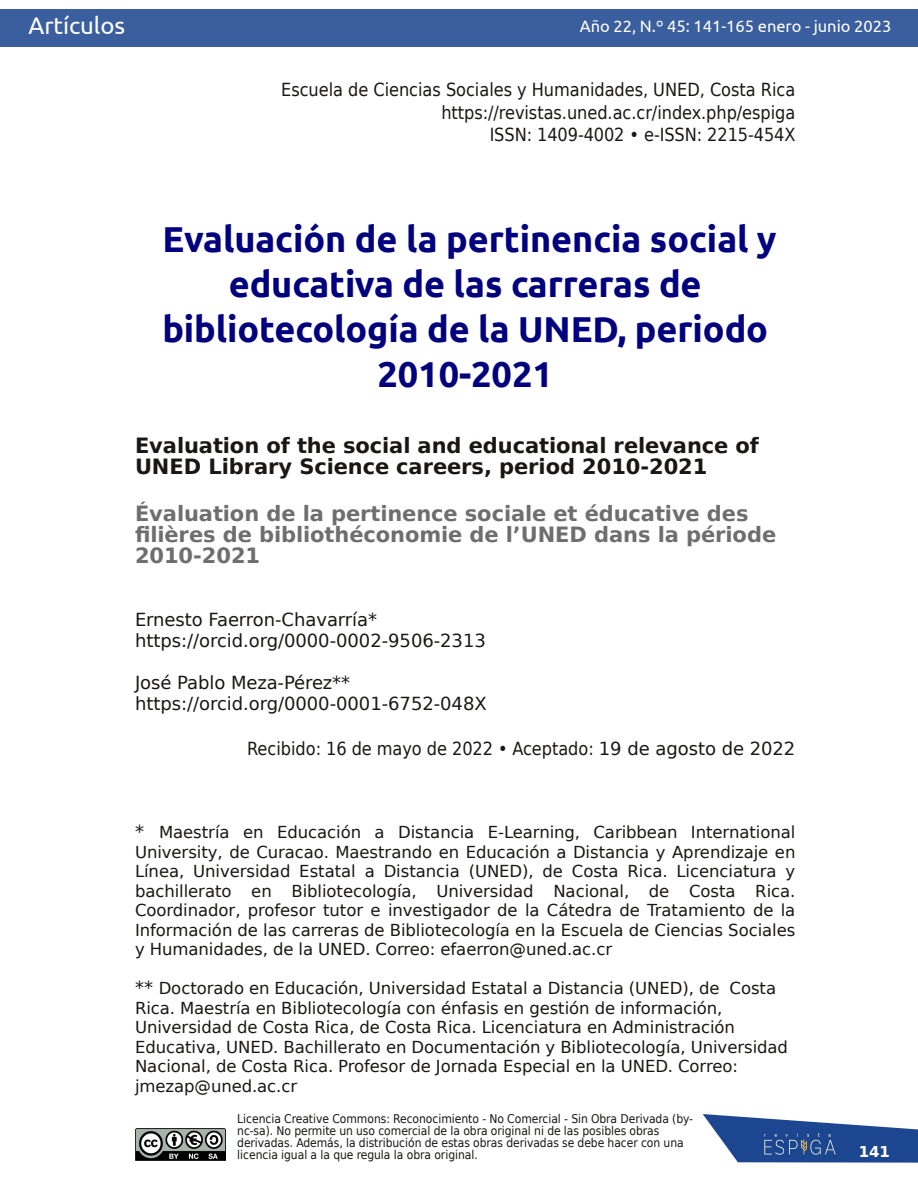
<style>
.page{position:relative;width:918px;height:1188px;background:#fff}
.page>*{position:absolute;margin:0;border:0;box-sizing:border-box;transform-origin:0 0}
.t1{font:700 36px/45px "Ubuntu";letter-spacing:-.005em;color:#010180;text-align:center}
.t2{font:24px "Ubuntu";letter-spacing:-.005em;color:#fff}
.t3{font:700 21px/21.3px "DejaVu Sans";letter-spacing:-.005em;color:#6f6e6e}
.t4{font:700 21px/21px "DejaVu Sans";letter-spacing:-.005em;color:#181715}
.t5{font:18px/22.5px "DejaVu Sans Condensed";letter-spacing:-.005em;color:#181715;text-align:right}
.t6{font:18px/21px "DejaVu Sans";letter-spacing:-.005em;color:#181715}
.t7{font:16.5px/19.5px "DejaVu Sans";letter-spacing:-.005em;color:#181715;text-align:justify}
.t8{font:16.5px "Ubuntu";color:#fff}
.t9{font:700 15px "DejaVu Sans";color:#fff}
.t10{font:12px/12px "DejaVu Sans Condensed";letter-spacing:-.005em;color:#181715}
.s1{font-family:"DejaVu Sans"}
.s2{font-size:18px}
</style>
<div class="page">
<svg style="left:703px;top:1114px;width:215px;height:49px"></svg>
<img style="left:741px;top:1129px;width:118px;height:31px">
<div style="left:0;top:9px;width:918px;height:38px;background:#3a5e9e"></div>
<img style="left:135px;top:1129px;width:90px;height:31px">
<h2 class="t2" style="left:28px;top:12px;width:98px">Artículos</h2>
<p class="t8" style="left:580px;top:16px;width:313px">Año 22, N.º 45: 141-165 enero - junio 2023</p>
<p class="t5" style="left:281px;top:79px;width:516px">Escuela de Ciencias Sociales y Humanidades, UNED, Costa Rica https://revistas.uned.ac.cr/index.php/espiga<br>ISSN: 1409-4002 • e-ISSN: 2215-454X</p>
<h1 class="t1" style="left:162px;top:216px;width:616px">Evaluación de la pertinencia social y educativa de las carreras de bibliotecología de la UNED, periodo<br>2010-2021</h1>
<p class="t4" style="left:135px;top:435px;width:625px">Evaluation of the social and educational relevance of<br>UNED Library Science careers, period 2010-2021</p>
<p class="t3" style="left:135px;top:503px;width:643px">Évaluation de la pertinence sociale et éducative des filières de bibliothéconomie de l’UNED dans la période<br>2010-2021</p>
<p class="t6" style="left:135px;top:609px;width:352px">Ernesto Faerron-Chavarría* https://orcid.org/0000-0002-9506-2313</p>
<p class="t6" style="left:135px;top:672px;width:353px">José Pablo Meza-Pérez** https://orcid.org/0000-0001-6752-048X</p>
<p class="t5" style="left:247px;top:737px;width:550px">Recibido: 16 de mayo de 2022 • Aceptado: <span class="s1">19 de agosto de 2022</span></p>
<p class="t7" style="left:135px;top:823px;width:662px"><span class="s2">*</span> Maestría en Educación a Distancia E-Learning, Caribbean International University, de Curacao. Maestrando en Educación a Distancia y Aprendizaje en Línea, Universidad Estatal a Distancia (UNED), de Costa Rica. Licenciatura y bachillerato en Bibliotecología, Universidad Nacional, de Costa Rica.<br>Coordinador, profesor tutor e investigador de la Cátedra de Tratamiento de la Información de las carreras de Bibliotecología en la Escuela de Ciencias Sociales y Humanidades, de la UNED. Correo: efaerron@uned.ac.cr</p>
<p class="t7" style="left:135px;top:979px;width:655px;text-align:left"><span class="s2">**</span> Doctorado en Educación, Universidad Estatal a Distancia (UNED), de Costa Rica. Maestría en Bibliotecología con énfasis en gestión de información, Universidad de Costa Rica, de Costa Rica. Licenciatura en Administración Educativa, UNED. Bachillerato en Documentación y Bibliotecología, Universidad Nacional, de Costa Rica. Profesor de Jornada Especial en la UNED. Correo: jmezap@uned.ac.cr</p>
<p class="t10" style="left:237px;top:1113px;width:457px">Licencia Creative Commons: Reconocimiento - No Comercial - Sin Obra Derivada (by&shy;nc-sa). No permite un uso comercial de la obra original ni de las posibles obras derivadas. Además, la distribución de estas obras derivadas se debe hacer con una licencia igual a la que regula la obra original.</p>
<p class="t9" style="left:859px;top:1143px;width:33px">141</p>
</div>
